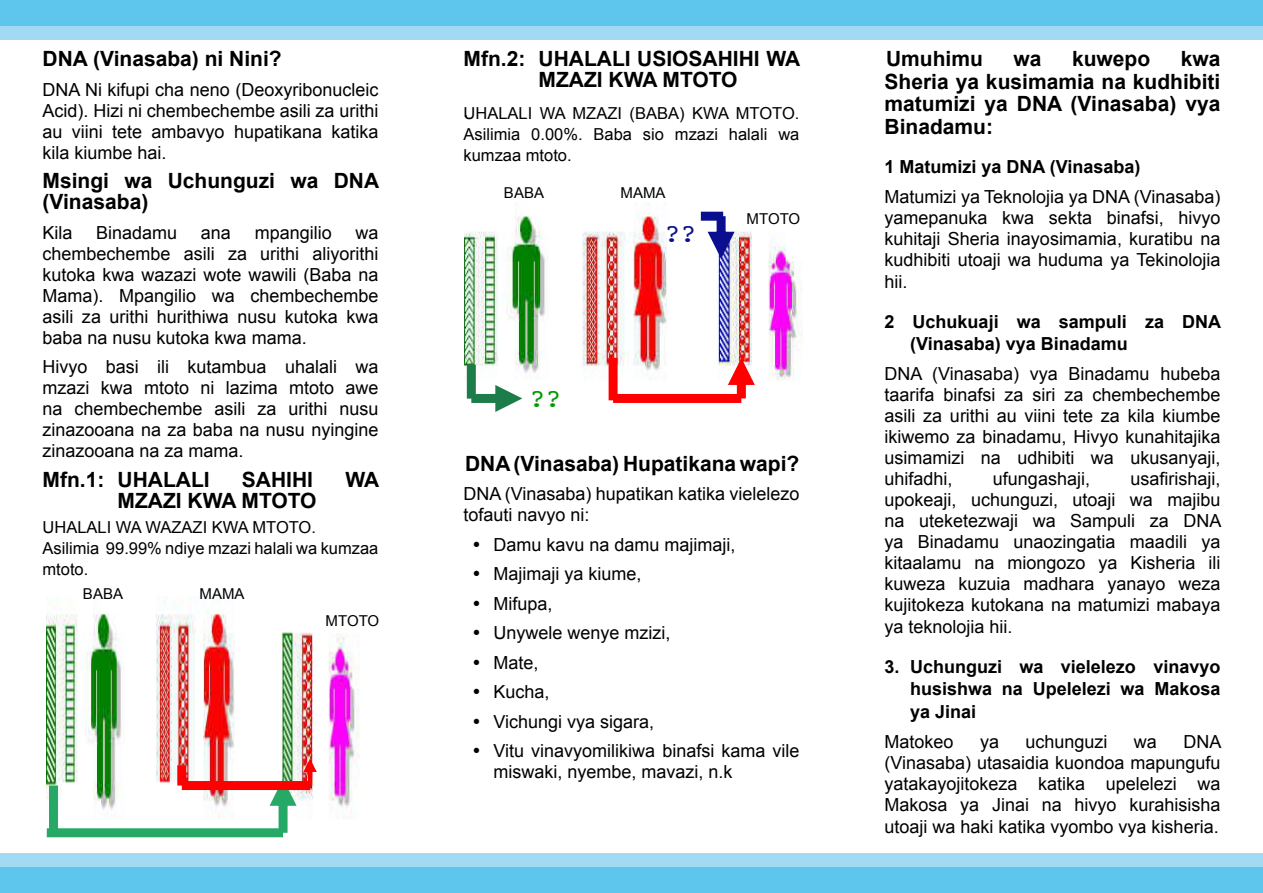
<style>
.page{position:relative;width:1263px;height:893px;background:#fff}
.page>*{position:absolute;margin:0;border:0;box-sizing:border-box;transform-origin:0 0}
.t1{font:27px "Courier";color:#090}
.t2{font:27px "Courier";color:#0a0f8f}
.t3{font:700 21px/22.5px "Arial";color:#000}
.t4{font:18px/21px "Arial";color:#000;text-align:justify}
.t5{font:700 18px/22.5px "Arial";color:#000}
.t6{font:16.5px/21px "Arial";color:#000}
.t7{font:15px "Arial";color:#000}
</style>
<div class="page">
<div style="left:0;top:0;width:1263px;height:39px;background:#a2daf4"></div>
<div style="left:0;top:854px;width:1263px;height:39px;background:#a2daf4"></div>
<div style="left:0;top:0;width:1263px;height:26px;background:#5ec5ed"></div>
<div style="left:0;top:867px;width:1263px;height:26px;background:#5ec5ed"></div>
<img style="left:47px;top:596px;width:313px;height:223px">
<div style="left:49px;top:785px;width:9px;height:51px;background:#26a866"></div>
<div style="left:47px;top:828px;width:236px;height:9px;background:#26a866"></div>
<svg style="left:270px;top:779px;width:27px;height:54px"></svg>
<div style="left:177px;top:765px;width:9px;height:20px;background:#f00"></div>
<div style="left:182px;top:781px;width:128px;height:9px;background:#f00"></div>
<svg style="left:303px;top:758px;width:14px;height:27px"></svg>
<img style="left:465px;top:203px;width:338px;height:196px">
<div style="left:467px;top:365px;width:9px;height:34px;background:#1c7d4a"></div>
<svg style="left:471px;top:385px;width:51px;height:27px"></svg>
<div style="left:609px;top:358px;width:9px;height:42px;background:#f00"></div>
<div style="left:613px;top:394px;width:128px;height:9px;background:#f00"></div>
<svg style="left:728px;top:358px;width:27px;height:40px"></svg>
<div style="left:701px;top:212px;width:22px;height:9px;background:#0a0f8f"></div>
<svg style="left:708px;top:216px;width:27px;height:43px"></svg>
<p class="t3" style="left:43px;top:48px;width:241px">DNA (Vinasaba) ni Nini?</p>
<p class="t4" style="left:43px;top:79px;width:337px">DNA Ni kifupi cha neno (Deoxyribonucleic Acid). Hizi ni chembechembe asili za urithi au viini tete ambavyo hupatikana katika kila kiumbe hai.</p>
<p class="t3" style="left:43px;top:171px;width:338px;line-height:21px">Msingi wa Uchunguzi wa DNA (Vinasaba)</p>
<p class="t4" style="left:43px;top:222px;width:32px">Kila</p>
<p class="t4" style="left:96px;top:222px;width:83px">Binadamu</p>
<p class="t4" style="left:201px;top:222px;width:32px">ana</p>
<p class="t4" style="left:255px;top:222px;width:79px">mpangilio</p>
<p class="t4" style="left:43px;top:222px;width:337px;text-indent:313px">wa chembechembe asili za urithi aliyorithi kutoka kwa wazazi wote wawili (Baba na Mama). Mpangilio wa chembechembe asili za urithi hurithiwa nusu kutoka kwa baba na nusu kutoka kwa mama.</p>
<p class="t4" style="left:43px;top:357px;width:337px">Hivyo basi ili kutambua uhalali wa mzazi kwa mtoto ni lazima mtoto awe na chembechembe asili za urithi nusu zinazooana na za baba na nusu nyingine zinazooana na za mama.</p>
<p class="t3" style="left:43px;top:469px;width:169px">Mfn.1: UHALALI</p>
<p class="t3" style="left:242px;top:469px;width:73px">SAHIHI</p>
<p class="t3" style="left:345px;top:469px;width:35px">WA</p>
<p class="t3" style="left:118px;top:490px;width:201px">MZAZI KWA MTOTO</p>
<p class="t6" style="left:43px;top:517px;width:337px">UHALALI WA WAZAZI KWA MTOTO.<br>Asilimia 99.99% ndiye mzazi halali wa kumzaa mtoto.</p>
<p class="t7" style="left:83px;top:584px;width:42px">BABA</p>
<p class="t7" style="left:200px;top:584px;width:47px">MAMA</p>
<p class="t7" style="left:326px;top:611px;width:55px">MTOTO</p>
<p class="t3" style="left:463px;top:49px;width:338px;line-height:21px;text-align:center">Mfn.2: UHALALI USIOSAHIHI WA<br>MZAZI KWA MTOTO</p>
<p class="t4" style="left:463px;top:100px;width:7px">.</p>
<p class="t6" style="left:463px;top:103px;width:337px;text-align:justify">UHALALI WA MZAZI (BABA) KWA MTOTO.<br>Asilimia 0.00%. Baba sio mzazi halali wa kumzaa mtoto.</p>
<p class="t7" style="left:504px;top:182px;width:42px">BABA</p>
<h1 class="t1" style="left:529px;top:377px;width:34px">??</h1>
<p class="t7" style="left:620px;top:182px;width:46px">MAMA</p>
<h1 class="t2" style="left:664px;top:212px;width:34px">??</h1>
<p class="t7" style="left:747px;top:209px;width:55px">MTOTO</p>
<p class="t3" style="left:465px;top:453px;width:336px">DNA (Vinasaba) Hupatikana wapi?</p>
<p class="t4" style="left:463px;top:484px;width:337px">DNA (Vinasaba) hupatikan katika vielelezo tofauti navyo ni:</p>
<p class="t4" style="left:472px;top:534px;width:265px">• Damu kavu na damu majimaji,</p>
<p class="t4" style="left:472px;top:564px;width:171px">• Majimaji ya kiume,</p>
<p class="t4" style="left:472px;top:593px;width:82px">• Mifupa,</p>
<p class="t4" style="left:472px;top:623px;width:200px">• Unywele wenye mzizi,</p>
<p class="t4" style="left:472px;top:652px;width:68px">• Mate,</p>
<p class="t4" style="left:472px;top:682px;width:79px">• Kucha,</p>
<p class="t4" style="left:472px;top:711px;width:183px">• Vichungi vya sigara,</p>
<p class="t4" style="left:493px;top:741px;width:307px;text-indent:-21px">• Vitu vinavyomilikiwa binafsi kama vile miswaki, nyembe, mavazi, n.k</p>
<p class="t3" style="left:884px;top:48px;width:337px;text-align:justify;text-indent:296px">kwa Sheria ya kusimamia na kudhibiti matumizi ya DNA (Vinasaba) vya Binadamu:</p>
<p class="t5" style="left:884px;top:156px;width:258px">1 Matumizi ya DNA (Vinasaba)</p>
<p class="t4" style="left:884px;top:186px;width:337px;line-height:21.5px">Matumizi ya Teknolojia ya DNA (Vinasaba) yamepanuka kwa sekta binafsi, hivyo kuhitaji Sheria inayosimamia, kuratibu na kudhibiti utoaji wa huduma ya Tekinolojia hii.</p>
<p class="t5" style="left:910px;top:311px;width:313px;text-indent:-26px">2 Uchukuaji wa sampuli za DNA (Vinasaba) vya Binadamu</p>
<p class="t4" style="left:884px;top:363px;width:337px">DNA (Vinasaba) vya Binadamu hubeba taarifa binafsi za siri za chembechembe asili za urithi au viini tete za kila kiumbe ikiwemo za binadamu, Hivyo kunahitajika usimamizi na udhibiti wa ukusanyaji, uhifadhi,</p>
<p class="t3" style="left:886px;top:48px;width:98px">Umuhimu</p>
<p class="t3" style="left:1013px;top:48px;width:30px">wa</p>
<p class="t3" style="left:1072px;top:48px;width:80px">kuwepo</p>
<p class="t4" style="left:884px;top:468px;width:338px;text-indent:246px">usafirishaji, upokeaji, uchunguzi, utoaji wa majibu na uteketezwaji wa Sampuli za DNA ya Binadamu unaozingatia maadili ya kitaalamu na miongozo ya Kisheria ili kuweza kuzuia madhara yanayo weza kujitokeza kutokana na matumizi mabaya ya teknolojia hii.</p>
<p class="t5" style="left:910px;top:656px;width:312px;text-align:justify;text-indent:-26px">3. Uchunguzi wa vielelezo vinavyo husishwa na Upelelezi wa Makosa ya Jinai</p>
<p class="t4" style="left:884px;top:731px;width:71px">Matokeo</p>
<p class="t4" style="left:980px;top:731px;width:21px">ya</p>
<p class="t4" style="left:1025px;top:731px;width:84px">uchunguzi</p>
<p class="t4" style="left:1134px;top:731px;width:25px">wa</p>
<p class="t4" style="left:993px;top:468px;width:99px">ufungashaji,</p>
<p class="t4" style="left:884px;top:731px;width:338px;line-height:21.5px;text-indent:299px">DNA (Vinasaba) utasaidia kuondoa mapungufu yatakayojitokeza katika upelelezi wa Makosa ya Jinai na hivyo kurahisisha utoaji wa haki katika vyombo vya kisheria.</p>
</div>
